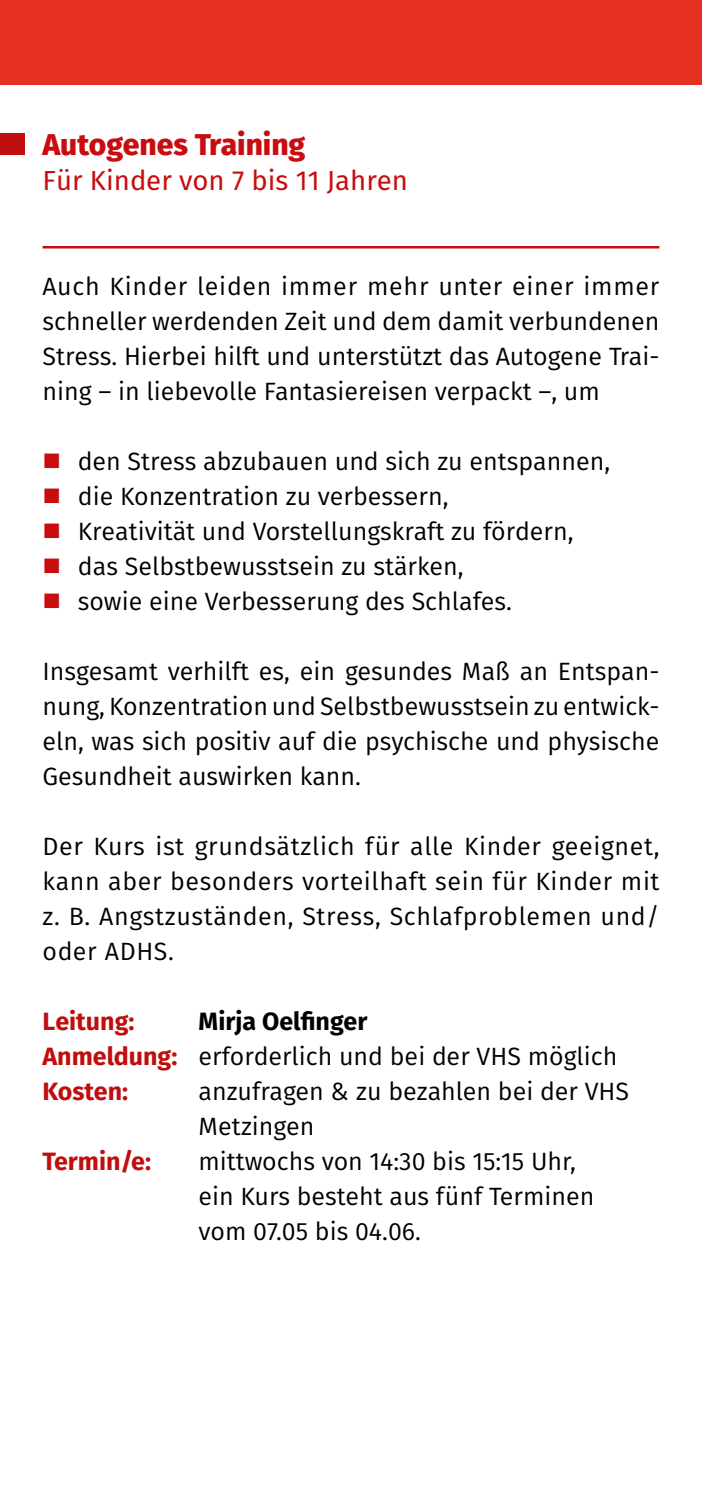
<style>
.page{position:relative;width:702px;height:1489px;background:#fff}
.page>*{position:absolute;margin:0;border:0;box-sizing:border-box;transform-origin:0 0}
.t1{font:800 30px "Fira Sans";color:#c90c0f}
.t2{font:27.5px "Fira Sans";color:#c90c0f}
.t3{font:25px/35px "Fira Sans";color:#000;text-align:justify}
.t4{font:700 25px "Fira Sans";color:#c00d0e}
.s1{color:#c90c0f}
.s2{font-weight:700}
.s3{font-weight:700;color:#c00d0e}
</style>
<div class="page">
<div style="left:0;top:0;width:702px;height:85px;background:#e63021"></div>
<hr style="left:43px;top:246px;width:616px;height:2px;background:#c90c0f">
<div style="left:0;top:133px;width:25px;height:22px;background:#c00d0e"></div>
<p class="t1" style="left:43px;top:123px;width:264px">Autogenes Training</p>
<p class="t2" style="left:43px;top:161px;width:367px">Für Kinder von 7 bis 11 Jahren</p>
<p class="t3" style="left:43px;top:270px;width:618px">Auch Kinder leiden immer mehr unter einer immer schneller werdenden Zeit und dem damit verbundenen Stress. Hierbei hilft und unterstützt das Autogene Trai&shy;ning – in liebevolle Fantasiereisen verpackt –, um</p>
<p class="t3" style="left:43px;top:445px;width:569px"><span class="s1">■</span> den Stress abzubauen und sich zu entspannen,</p>
<p class="t3" style="left:43px;top:480px;width:407px"><span class="s1">■</span> die Konzentration zu verbessern,</p>
<p class="t3" style="left:43px;top:515px;width:532px"><span class="s1">■</span> Kreativität und Vorstellungskraft zu fördern,</p>
<p class="t3" style="left:43px;top:550px;width:422px"><span class="s1">■</span> das Selbstbewusstsein zu stärken,</p>
<p class="t3" style="left:43px;top:585px;width:471px"><span class="s1">■</span> sowie eine Verbesserung des Schlafes.</p>
<p class="t3" style="left:43px;top:655px;width:618px">Insgesamt verhilft es, ein gesundes Maß an Entspan&shy;nung, Konzentration und Selbstbewusstsein zu entwick&shy;eln, was sich positiv auf die psychische und physische Gesundheit auswirken kann.</p>
<p class="t3" style="left:43px;top:830px;width:618px">Der Kurs ist grundsätzlich für alle Kinder geeignet, kann aber besonders vorteilhaft sein für Kinder mit z. B. Angstzuständen, Stress, Schlafproblemen und/ oder ADHS.</p>
<p class="t3" style="left:43px;top:1005px;width:576px;text-align:left;text-indent:156px"><span class="s2">Mirja Oelfinger<br></span><span class="s3">Anmeldung:</span> erforderlich und bei der VHS möglich<br><span class="s3">Kosten:</span></p>
<p class="t4" style="left:43px;top:1003px;width:93px">Leitung:</p>
<p class="t3" style="left:198px;top:1075px;width:432px">anzufragen &amp; zu bezahlen bei der VHS<br>Metzingen</p>
<p class="t4" style="left:43px;top:1143px;width:110px">Termin/e:</p>
<p class="t3" style="left:198px;top:1145px;width:397px;text-align:left">mittwochs von 14:30 bis 15:15 Uhr, ein Kurs besteht aus fünf Terminen vom 07.05 bis 04.06.</p>
</div>
